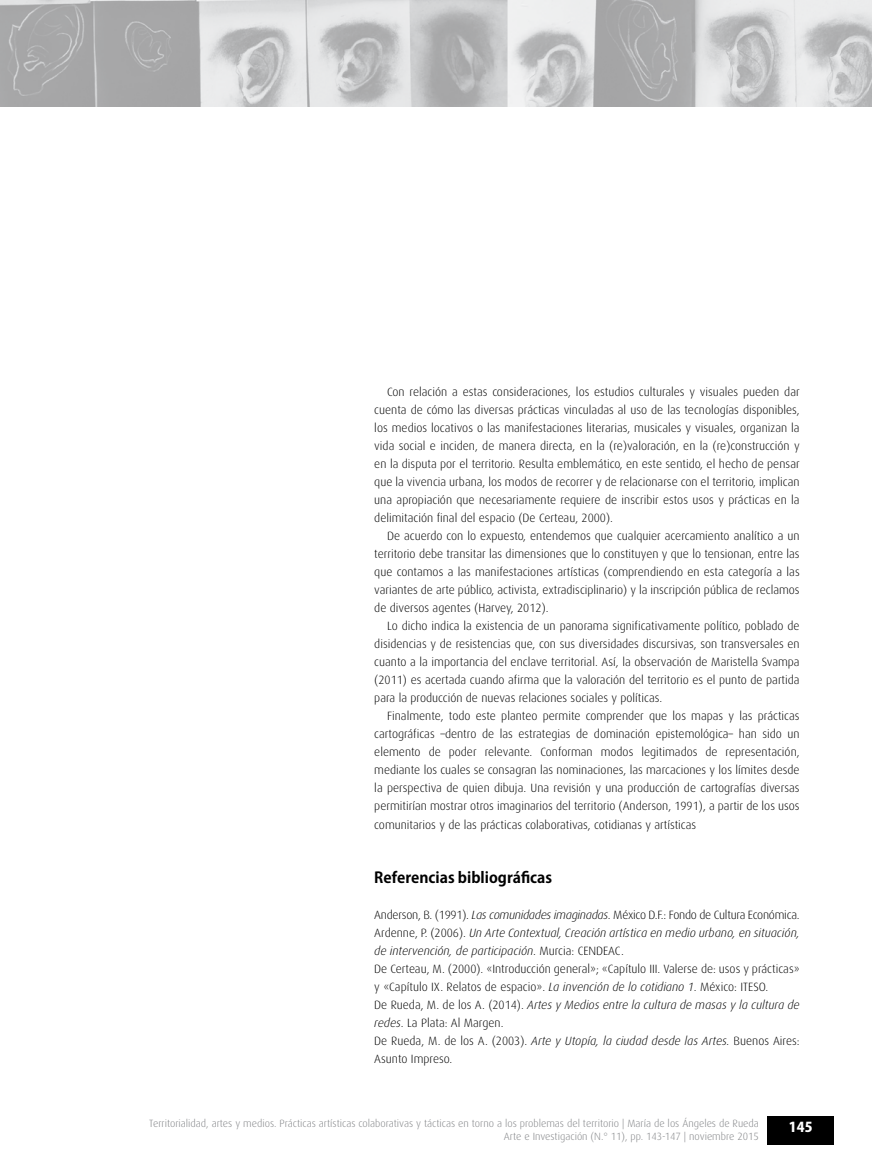
<style>
.page{position:relative;width:872px;height:1170px;background:#fff}
.page>*{position:absolute;margin:0;border:0;box-sizing:border-box;transform-origin:0 0}
.t1{font:700 15px "Koz Go Pro";color:#000}
.t2{font:800 13.5px "Koz Go Pro";color:#fff}
.t3{font:300 12px/18px "Dax";color:#000;text-align:justify}
.t4{font:300 10.5px/13.5px "Dax";color:#808285;text-align:right}
.s1{font-style:italic}
</style>
<div class="page">
<div style="left:767px;top:1116px;width:67px;height:28px;background:#000"></div>
<img style="left:0;top:0;width:872px;height:107px">
<p class="t3" style="left:374px;top:383px;width:427px;text-indent:13px">Con relación a estas consideraciones, los estudios culturales y visuales pueden dar cuenta de cómo las diversas prácticas vinculadas al uso de las tecnologías disponibles, los medios locativos o las manifestaciones literarias, musicales y visuales, organizan la vida social e inciden, de manera directa, en la (re)valoración, en la (re)construcción y en la disputa por el territorio. Resulta emblemático, en este sentido, el hecho de pensar que la vivencia urbana, los modos de recorrer y de relacionarse con el territorio, implican una apropiación que necesariamente requiere de inscribir estos usos y prácticas en la delimitación final del espacio (De Certeau, 2000).</p>
<p class="t3" style="left:374px;top:527px;width:427px;text-indent:13px">De acuerdo con lo expuesto, entendemos que cualquier acercamiento analítico a un territorio debe transitar las dimensiones que lo constituyen y que lo tensionan, entre las que contamos a las manifestaciones artísticas (comprendiendo en esta categoría a las variantes de arte público, activista, extradisciplinario) y la inscripción pública de reclamos de diversos agentes (Harvey, 2012).</p>
<p class="t3" style="left:374px;top:617px;width:427px;text-indent:13px">Lo dicho indica la existencia de un panorama significativamente político, poblado de disidencias y de resistencias que, con sus diversidades discursivas, son transversales en cuanto a la importancia del enclave territorial. Así, la observación de Maristella Svampa (2011) es acertada cuando afirma que la valoración del territorio es el punto de partida para la producción de nuevas relaciones sociales y políticas.</p>
<p class="t3" style="left:374px;top:707px;width:427px;text-indent:13px">Finalmente, todo este planteo permite comprender que los mapas y las prácticas cartográficas –dentro de las estrategias de dominación epistemológica– han sido un elemento de poder relevante. Conforman modos legitimados de representación, mediante los cuales se consagran las nominaciones, las marcaciones y los límites desde la perspectiva de quien dibuja. Una revisión y una producción de cartografías diversas permitirían mostrar otros imaginarios del territorio (Anderson, 1991), a partir de los usos comunitarios y de las prácticas colaborativas, cotidianas y artísticas</p>
<p class="t1" style="left:374px;top:867px;width:179px">Referencias bibliográficas</p>
<p class="t3" style="left:374px;top:905px;width:427px;text-align:left">Anderson, B. (1991). <span class="s1">Las comunidades imaginadas</span>. México D.F.: Fondo de Cultura Económica.<br>Ardenne, P. (2006). <span class="s1">Un Arte Contextual, Creación artística en medio urbano, en situación, de intervención, de participación</span>. Murcia: CENDEAC.<br>De Certeau, M. (2000). «Introducción general»; «Capítulo III. Valerse de: usos y prácticas» y «Capítulo IX. Relatos de espacio». <span class="s1">La invención de lo cotidiano 1</span>. México: ITESO.<br>De Rueda, M. de los A. (2014). <span class="s1">Artes y Medios entre la cultura de masas y la cultura de redes</span>. La Plata: Al Margen.<br>De Rueda, M. de los A. (2003). <span class="s1">Arte y Utopía, la ciudad desde las Artes.</span> Buenos Aires:<br>Asunto Impreso.</p>
<p class="t4" style="left:149px;top:1116px;width:611px">Territorialidad, artes y medios. Prácticas artísticas colaborativas y tácticas en torno a los problemas del territorio | María de los Ángeles de Rueda<br>Arte e Investigación (N.° 11), pp. 143-147 | noviembre 2015</p>
<p class="t2" style="left:789px;top:1118px;width:25px">145</p>
</div>
